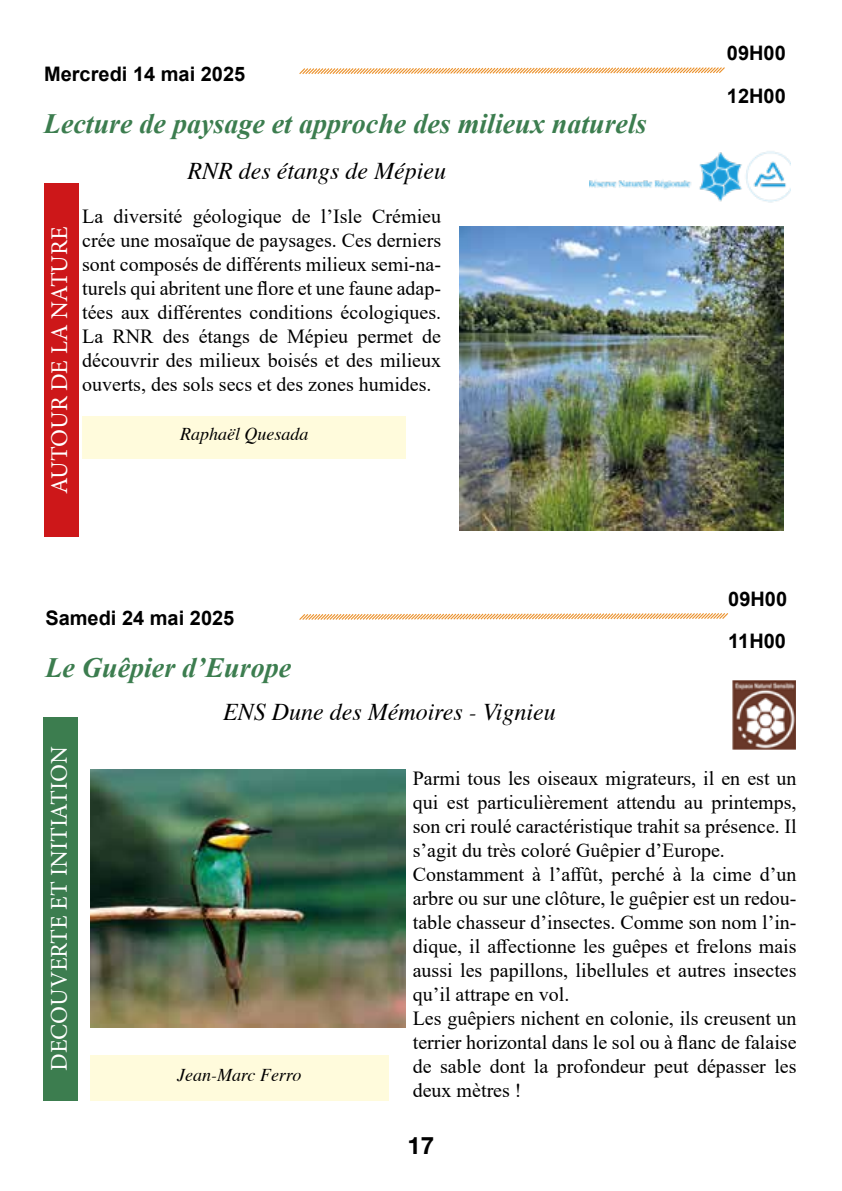
<style>
.page{position:relative;width:842px;height:1191px;background:#fff}
.page>*{position:absolute;margin:0;border:0;box-sizing:border-box;transform-origin:0 0}
.t1{font:italic 700 28px "Times New Roman";color:#3c7d4f}
.t2{font:italic 24px "Times";color:#000}
.t3{font:24px "Minion Pro";color:#fff}
.t4{font:700 24px "Helvetica Neue LT Std";color:#000}
.t5{font:20px/24px "Times New Roman";color:#000;text-align:justify}
.t6{font:700 20px/42.2px "Arial";color:#000}
.t7{font:italic 18px "Times";color:#000}
</style>
<div class="page">
<img style="left:459px;top:227px;width:324px;height:303px">
<svg style="left:299px;top:67px;width:426px;height:7px"></svg>
<div style="left:83px;top:416px;width:323px;height:42px;background:#fffbdc"></div>
<svg style="left:299px;top:613px;width:429px;height:7px"></svg>
<div style="left:90px;top:1054px;width:298px;height:46px;background:#fffbdc"></div>
<img style="left:90px;top:770px;width:316px;height:257px">
<div style="left:44px;top:716px;width:34px;height:384px;background:#3c7d4f"></div>
<img style="left:590px;top:151px;width:201px;height:52px">
<img style="left:733px;top:680px;width:62px;height:69px">
<div style="left:44px;top:184px;width:34px;height:353px;background:#cd1719"></div>
<p class="t6" style="left:44px;top:53px;width:203px">Mercredi 14 mai 2025</p>
<h1 class="t1" style="left:44px;top:104px;width:604px">Lecture de paysage et approche des milieux naturels</h1>
<p class="t3" style="left:43px;top:494px;width:269px;rotate:-90deg">AUTOUR DE LA NATURE</p>
<p class="t2" style="left:187px;top:150px;width:260px">RNR des étangs de Mépieu</p>
<p class="t5" style="left:82px;top:204px;width:360px">La diversité géologique de l’Isle Crémieu crée une mosaïque de paysages. Ces derniers sont composés de différents milieux semi-na&shy;turels qui abritent une flore et une faune adap&shy;tées aux différentes conditions écologiques.<br>La RNR des étangs de Mépieu permet de découvrir des milieux boisés et des milieux ouverts, des sols secs et des zones humides.</p>
<p class="t7" style="left:180px;top:419px;width:130px">Raphaël Quesada</p>
<p class="t6" style="left:45px;top:597px;width:190px">Samedi 24 mai 2025</p>
<h1 class="t1" style="left:45px;top:648px;width:247px">Le Guêpier d’Europe</h1>
<p class="t2" style="left:223px;top:691px;width:334px">ENS Dune des Mémoires - Vignieu</p>
<p class="t6" style="left:727px;top:32px;width:60px">09H00<br>12H00</p>
<p class="t6" style="left:728px;top:578px;width:60px">09H00<br>11H00</p>
<p class="t3" style="left:43px;top:1070px;width:326px;rotate:-90deg">DECOUVERTE ET INITIATION</p>
<p class="t7" style="left:177px;top:1059px;width:126px">Jean-Marc Ferro</p>
<p class="t5" style="left:413px;top:766px;width:385px;text-align:left">Parmi tous les oiseaux migrateurs, il en est un qui est particulièrement attendu au printemps, son cri roulé caractéristique trahit sa présence. Il s’agit du très coloré Guêpier d’Europe.<br>Constamment à l’affût, perché à la cime d’un arbre ou sur une clôture, le guêpier est un redou&shy;table chasseur d’insectes. Comme son nom l’in&shy;dique, il affectionne les guêpes et frelons mais aussi les papillons, libellules et autres insectes qu’il attrape en vol.<br>Les guêpiers nichent en colonie, ils creusent un terrier horizontal dans le sol ou à flanc de falaise de sable dont la profondeur peut dépasser les deux mètres !</p>
<p class="t4" style="left:407px;top:1130px;width:28px">17</p>
</div>
